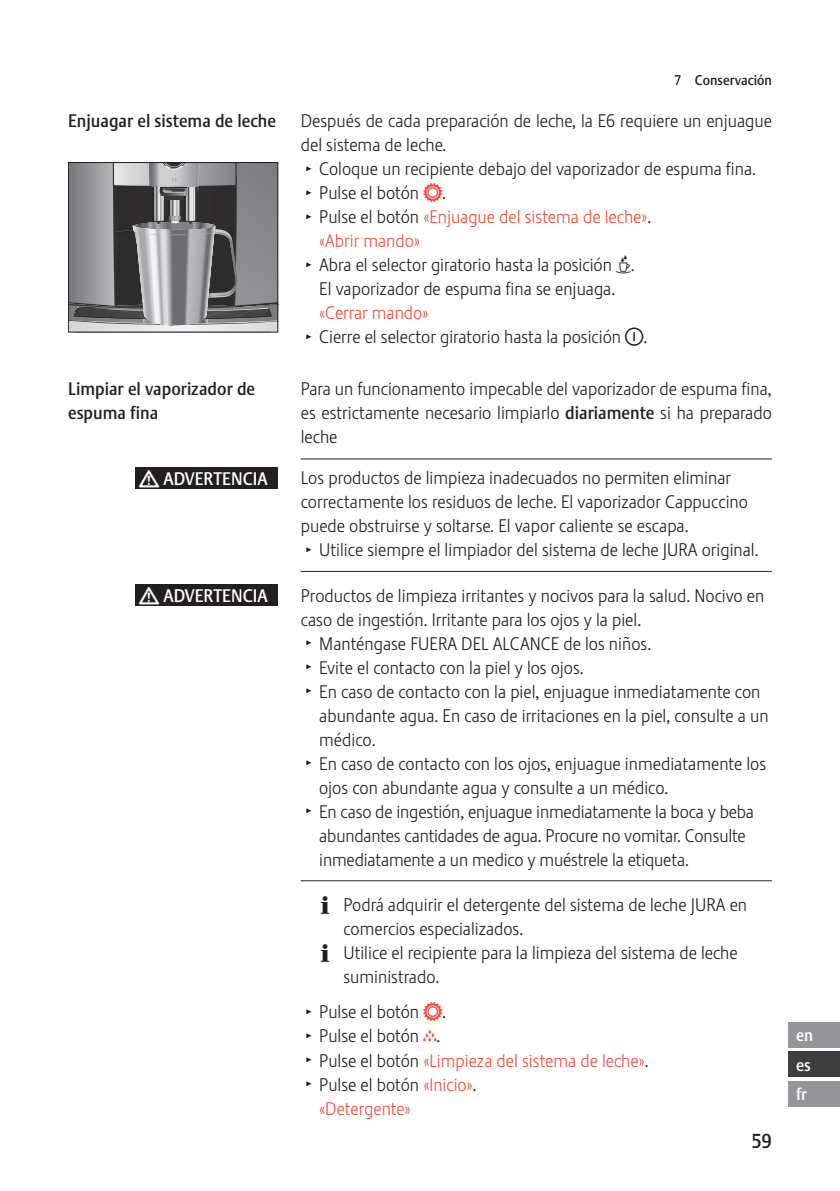
<style>
.page{position:relative;width:840px;height:1191px;background:#fff}
.page>*{position:absolute;margin:0;border:0;box-sizing:border-box;transform-origin:0 0}
.t1{font:20px "Stalemate Pro 2 J Medium";color:#231f20}
.t2{font:18px/24px "Stalemate Pro 2 J Light";color:#231f20}
.t3{font:18px "Stalemate Pro 2 J Light";color:#ef4e41}
.t4{font:18px/24px "Stalemate Pro 2 J Medium";color:#231f20}
.t5{font:18px "Stalemate Pro 2 J Medium";color:#fff}
.t6{font:17px/29.6px "Stalemate Pro 2 J Medium";color:#fff}
.t7{font:14px "Stalemate Pro 2 J Medium";color:#231f20}
.s1{font-family:"Jura Pict 2006"}
.s2{font-family:"Jura Pict 2006";font-size:14px}
.s3{font-family:"Jura Pict 2006";color:#ef4e41}
.s4{font-family:"Jura Pict 2006";font-size:14px;color:#231f20}
.s5{color:#231f20}
.s6{color:#ef4e41}
.s7{font-family:"Stalemate Pro 2 J Medium"}
</style>
<div class="page">
<div style="left:788px;top:1022px;width:51px;height:25px;background:#939598"></div>
<div style="left:788px;top:1051px;width:51px;height:26px;background:#3e3e3f"></div>
<div style="left:788px;top:1081px;width:51px;height:25px;background:#939598"></div>
<hr style="left:300px;top:458px;width:471px;height:1px;background:#231f20">
<hr style="left:300px;top:571px;width:471px;height:1px;background:#231f20">
<hr style="left:300px;top:880px;width:471px;height:1px;background:#231f20">
<svg style="left:70px;top:164px;width:206px;height:166px;background:#828284"></svg>
<div style="left:68px;top:162px;width:210px;height:170px;border:1px solid #231f20"></div>
<div style="left:135px;top:467px;width:143px;height:21px;background:#231f20"></div>
<div style="left:135px;top:584px;width:143px;height:22px;background:#231f20"></div>
<p class="t4" style="left:68px;top:109px;width:209px">Enjuagar el sistema de leche</p>
<p class="t4" style="left:68px;top:377px;width:188px">Limpiar el vaporizador de espuma fina</p>
<p class="t5" style="left:139px;top:467px;width:130px"><span class="s1">J</span> ADVERTENCIA</p>
<p class="t5" style="left:139px;top:584px;width:130px"><span class="s1">J</span> ADVERTENCIA</p>
<p class="t7" style="left:674px;top:72px;width:99px">7 Conservación</p>
<p class="t2" style="left:300px;top:109px;width:472px">Después de cada preparación de leche, la E6 requiere un enjuague</p>
<p class="t2" style="left:300px;top:133px;width:147px">del sistema de leche.</p>
<p class="t2" style="left:306px;top:157px;width:451px"><span class="s2">T</span> Coloque un recipiente debajo del vaporizador de espuma fina.</p>
<p class="t2" style="left:306px;top:181px;width:141px"><span class="s2">T</span> Pulse el botón <span class="s3">f</span>.</p>
<p class="t3" style="left:306px;top:206px;width:346px"><span class="s4">T</span> <span class="s5">Pulse el botón</span> «Enjuague del sistema de leche»<span class="s5">.</span></p>
<p class="t3" style="left:319px;top:230px;width:102px">«Abrir mando»</p>
<p class="t2" style="left:306px;top:253px;width:329px"><span class="s2">T</span> Abra el selector giratorio hasta la posición <span class="s1">x</span>.</p>
<p class="t2" style="left:319px;top:277px;width:297px">El vaporizador de espuma fina se enjuaga.</p>
<p class="t2" style="left:306px;top:301px;width:342px;text-indent:13px"><span class="s6">«Cerrar mando»<br></span><span class="s2">T</span> Cierre el selector giratorio hasta la posición <span class="s1">°</span>.</p>
<p class="t2" style="left:300px;top:377px;width:472px;text-align:justify">Para un funcionamento impecable del vaporizador de espuma fina, es estrictamente necesario limpiarlo <span class="s7">diariamente</span> si ha preparado leche</p>
<p class="t2" style="left:300px;top:466px;width:431px">Los productos de limpieza inadecuados no permiten eliminar</p>
<p class="t2" style="left:300px;top:490px;width:448px">correctamente los residuos de leche. El vaporizador Cappuccino</p>
<p class="t2" style="left:300px;top:514px;width:389px">puede obstruirse y soltarse. El vapor caliente se escapa.</p>
<p class="t2" style="left:306px;top:538px;width:453px"><span class="s2">T</span> Utilice siempre el limpiador del sistema de leche JURA original.</p>
<p class="t2" style="left:300px;top:583px;width:465px">Productos de limpieza irritantes y nocivos para la salud. Nocivo en</p>
<p class="t2" style="left:300px;top:607px;width:342px">caso de ingestión. Irritante para los ojos y la piel.</p>
<p class="t2" style="left:306px;top:631px;width:346px"><span class="s2">T</span> Manténgase FUERA DEL ALCANCE de los niños.</p>
<p class="t2" style="left:306px;top:655px;width:279px"><span class="s2">T</span> Evite el contacto con la piel y los ojos.</p>
<p class="t2" style="left:306px;top:679px;width:455px"><span class="s2">T</span> En caso de contacto con la piel, enjuague inmediatamente con</p>
<p class="t2" style="left:319px;top:703px;width:450px">abundante agua. En caso de irritaciones en la piel, consulte a un</p>
<p class="t2" style="left:319px;top:727px;width:58px">médico.</p>
<p class="t2" style="left:306px;top:751px;width:461px"><span class="s2">T</span> En caso de contacto con los ojos, enjuague inmediatamente los</p>
<p class="t2" style="left:319px;top:775px;width:350px">ojos con abundante agua y consulte a un médico.</p>
<p class="t2" style="left:306px;top:799px;width:449px"><span class="s2">T</span> En caso de ingestión, enjuague inmediatamente la boca y beba</p>
<p class="t2" style="left:319px;top:823px;width:427px">abundantes cantidades de agua. Procure no vomitar. Consulte</p>
<p class="t2" style="left:319px;top:847px;width:371px">inmediatamente a un medico y muéstrele la etiqueta.</p>
<p class="t2" style="left:320px;top:893px;width:428px"><span class="s1">E</span> Podrá adquirir el detergente del sistema de leche JURA en</p>
<p class="t2" style="left:343px;top:917px;width:181px">comercios especializados.</p>
<p class="t2" style="left:320px;top:941px;width:418px"><span class="s1">E</span> Utilice el recipiente para la limpieza del sistema de leche</p>
<p class="t2" style="left:343px;top:965px;width:97px">suministrado.</p>
<p class="t2" style="left:306px;top:1000px;width:141px"><span class="s2">T</span> Pulse el botón <span class="s3">f</span>.</p>
<p class="t2" style="left:306px;top:1024px;width:135px"><span class="s2">T</span> Pulse el botón <span class="s3">c</span>.</p>
<p class="t3" style="left:306px;top:1049px;width:343px"><span class="s4">T</span> <span class="s5">Pulse el botón</span> «Limpieza del sistema de leche»<span class="s5">.</span></p>
<p class="t2" style="left:306px;top:1072px;width:172px"><span class="s2">T</span> Pulse el botón <span class="s6">«Inicio»</span>.</p>
<p class="t3" style="left:319px;top:1097px;width:93px">«Detergente»</p>
<p class="t1" style="left:751px;top:1129px;width:22px">59</p>
<p class="t6" style="left:795px;top:1020px;width:19px">en es fr</p>
</div>
